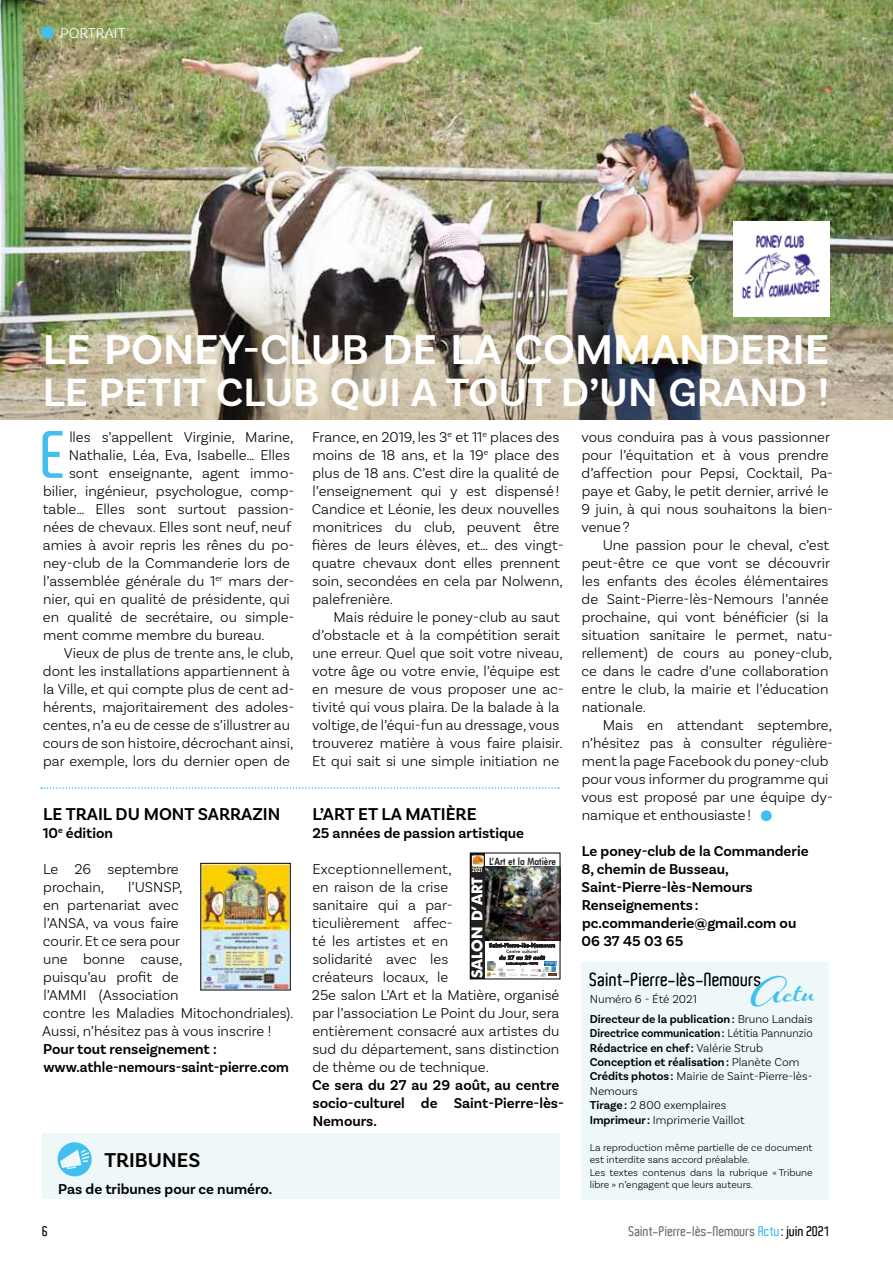
<style>
.page{position:relative;width:893px;height:1263px;background:#fff}
.page>*{position:absolute;margin:0;border:0;box-sizing:border-box;transform-origin:0 0}
.t1{font:600 64.65px "Aldo";color:#41c0f0}
.t2{font:700 48.3px "Hummingbird";color:#41c0f0}
.t3{font:600 43.65px "Basic Sans";color:#fff}
.t4{font:600 41.4px "Basic Sans";color:#fff}
.t5{font:600 21px "Basic Sans";color:#000}
.t6{font:600 18.3px "Aldo";color:#000}
.t7{font:600 18px "Basic Sans";color:#000}
.t8{font:300 15px/18px "Basic Sans";color:#000}
.t9{font:600 15px/18px "Basic Sans";color:#000}
.t10{font:300 15px "Basic Sans";color:#fff}
.t11{font:700 14.4px "Futura";letter-spacing:-.01em;color:#fff}
.t12{font:600 13.5px "Aldo";color:#706f6f}
.t13{font:600 13.5px "Aldo";color:#000}
.t14{font:600 12px/14.4px "Basic Sans";color:#000}
.t15{font:300 12px "Basic Sans";color:#000}
.t16{font:300 10.5px/12.6px "Basic Sans";color:#000}
.t17{font:800 10.05px "Futura BT";color:#231f20;scale:.78 1}
.t18{font:700 6px "Futura";color:#fff;scale:.67 1}
.t19{font:800 5.4px "Futura BT";color:#231f20}
.t20{font:800 4.5px "Futura BT";color:#231f20}
.t21{font:800 2.1px "Futura BT";color:#231f20}
.s1{color:#41c0f0}
.s2{font-weight:300}
.s3{color:#000}
</style>
<div class="page">
<img style="left:0;top:0;width:893px;height:283px">
<img style="left:0;top:283px;width:893px;height:137px">
<div style="left:42px;top:1133px;width:517px;height:66px;background:#eff8f8"></div>
<svg style="left:58px;top:1142px;width:34px;height:34px"></svg>
<div style="left:581px;top:962px;width:248px;height:237px;background:#eff8f8"></div>
<div style="left:43px;top:27px;width:10px;height:11px;background:#41c0f0"></div>
<img style="left:485px;top:867px;width:73px;height:74px">
<div style="left:470px;top:853px;width:15px;height:126px;background:#231f20"></div>
<svg style="left:472px;top:856px;width:11px;height:10px"></svg>
<svg style="left:486px;top:962px;width:71px;height:15px"></svg>
<div style="left:470px;top:853px;width:90px;height:126px;border:1px solid #000"></div>
<img style="left:203px;top:865px;width:85px;height:123px">
<img style="left:734px;top:221px;width:95px;height:95px">
<svg style="left:41px;top:787px;width:518px;height:2px"></svg>
<p class="t10" style="left:60px;top:24px;width:67px">PORTRAIT</p>
<h3 class="t3" style="left:43px;top:324px;width:788px">LE PONEY-CLUB DE LA COMMANDERIE</h3>
<h3 class="t4" style="left:43px;top:367px;width:788px">LE PETIT CLUB QUI A TOUT D’UN GRAND !</h3>
<h1 class="t1" style="left:43px;top:419px;width:28px">E</h1>
<p class="t8" style="left:69px;top:428px;width:226px">lles s’appellent Virginie, Marine,</p>
<p class="t8" style="left:69px;top:446px;width:222px">Nathalie, Léa, Eva, Isabelle… Elles</p>
<p class="t8" style="left:69px;top:464px;width:227px">sont enseignante, agent immo-</p>
<p class="t8" style="left:43px;top:482px;width:253px">bilier, ingénieur, psychologue, comp-</p>
<p class="t8" style="left:43px;top:500px;width:253px">table… Elles sont surtout passion-</p>
<p class="t8" style="left:43px;top:518px;width:250px">nées de chevaux. Elles sont neuf, neuf</p>
<p class="t8" style="left:43px;top:536px;width:253px">amies à avoir repris les rênes du po-</p>
<p class="t8" style="left:43px;top:554px;width:248px">ney-club de la Commanderie lors de</p>
<p class="t8" style="left:43px;top:572px;width:253px">l’assemblée générale du 1<sup>er</sup> mars der-</p>
<p class="t8" style="left:43px;top:590px;width:248px">nier, qui en qualité de présidente, qui</p>
<p class="t8" style="left:43px;top:608px;width:253px">en qualité de secrétaire, ou simple-</p>
<p class="t8" style="left:43px;top:626px;width:223px">ment comme membre du bureau.</p>
<p class="t8" style="left:64px;top:644px;width:231px">Vieux de plus de trente ans, le club,</p>
<p class="t8" style="left:43px;top:662px;width:248px">dont les installations appartiennent à</p>
<p class="t8" style="left:43px;top:680px;width:253px">la Ville, et qui compte plus de cent ad-</p>
<p class="t8" style="left:43px;top:698px;width:253px">hérents, majoritairement des adoles-</p>
<p class="t8" style="left:43px;top:716px;width:249px">centes, n’a eu de cesse de s’illustrer au</p>
<p class="t8" style="left:43px;top:734px;width:252px">cours de son histoire, décrochant ainsi,</p>
<p class="t8" style="left:43px;top:752px;width:248px">par exemple, lors du dernier open de</p>
<p class="t7" style="left:43px;top:803px;width:239px">LE TRAIL DU MONT SARRAZIN</p>
<p class="t9" style="left:43px;top:824px;width:72px">10<sup>e</sup> édition</p>
<p class="t8" style="left:43px;top:860px;width:137px">Le 26 septembre prochain,</p>
<p class="t8" style="left:42px;top:878px;width:253px;text-indent:86px">l’USNSP,<br>en partenariat avec<br>l’ANSA, va vous faire<br>courir. Et ce sera pour<br>une bonne cause,<br>puisqu’au profit de<br>l’AMMI (Association<br>contre les Maladies Mitochondriales).<br>Aussi, n’hésitez pas à vous inscrire !</p>
<p class="t9" style="left:43px;top:1040px;width:247px">Pour tout renseignement : www.athle-nemours-saint-pierre.com</p>
<h3 class="t5" style="left:105px;top:1148px;width:97px">TRIBUNES</h3>
<p class="t9" style="left:58px;top:1180px;width:215px">Pas de tribunes pour ce numéro.</p>
<p class="t8" style="left:312px;top:428px;width:253px">France, en 2019, les 3<sup>e</sup> et 11<sup>e</sup> places des moins de 18 ans, et la 19<sup>e</sup> place des plus de 18 ans. C’est dire la qualité de l’enseignement qui y est dispensé!<br>Candice et Léonie, les deux nouvelles monitrices du club, peuvent être fières de leurs élèves, et… des vingt&shy;quatre chevaux dont elles prennent soin, secondées en cela par Nolwenn, palefrenière.</p>
<p class="t8" style="left:312px;top:608px;width:253px;text-indent:21px">Mais réduire le poney-club au saut d’obstacle et à la compétition serait une erreur. Quel que soit votre niveau, votre âge ou votre envie, l’équipe est en mesure de vous proposer une ac&shy;tivité qui vous plaira. De la balade à la voltige, de l’équi-fun au dressage, vous trouverez matière à vous faire plaisir.<br>Et qui sait si une simple initiation ne</p>
<p class="t7" style="left:312px;top:803px;width:166px">L’ART ET LA MATIÈRE</p>
<p class="t9" style="left:312px;top:824px;width:213px">25 années de passion artistique</p>
<p class="t8" style="left:312px;top:860px;width:249px">Exceptionnellement,<br>en raison de la crise<br>sanitaire qui a par-<br>ticulièrement affec-<br>té les artistes et en<br>solidarité avec les<br>créateurs locaux, le<br>25e salon L’Art et la Matière, organisé par l’association Le Point du Jour, sera entièrement consacré aux artistes du sud du département, sans distinction de thème ou de technique.</p>
<p class="t9" style="left:312px;top:1076px;width:253px">Ce sera du 27 au 29 août, au centre socio-culturel de Saint-Pierre-lès-<br>Nemours.</p>
<p class="t17" style="left:489px;top:855px;width:87px">L’Art et la Matière</p>
<p class="t18" style="left:472px;top:866px;width:18px">2021</p>
<p class="t11" style="left:467px;top:978px;width:103px;rotate:-90deg">SALON D’ART</p>
<p class="t19" style="left:489px;top:942px;width:68px">Saint-Pierre-lès-Nemours</p>
<p class="t20" style="left:506px;top:948px;width:34px">Centre culturel</p>
<p class="t19" style="left:499px;top:954px;width:47px">du 27 au 29 août</p>
<p class="t21" style="left:506px;top:962px;width:33px">horaires d’ouverture : 10h/19h</p>
<p class="t8" style="left:581px;top:428px;width:253px">vous conduira pas à vous passionner pour l’équitation et à vous prendre d’affection pour Pepsi, Cocktail, Pa&shy;paye et Gaby, le petit dernier, arrivé le<br>9 juin, à qui nous souhaitons la bien&shy;venue?</p>
<p class="t8" style="left:581px;top:536px;width:253px;text-indent:21px">Une passion pour le cheval, c’est peut-être ce que vont se découvrir les enfants des écoles élémentaires de Saint-Pierre-lès-Nemours l’année prochaine, qui vont bénéficier (si la situation sanitaire le permet, natu&shy;rellement) de cours au poney-club, ce dans le cadre d’une collaboration entre le club, la mairie et l’éducation nationale.</p>
<p class="t8" style="left:581px;top:716px;width:253px;text-indent:21px">Mais en attendant septembre, n’hésitez pas à consulter régulière&shy;ment la page Facebook du poney-club pour vous informer du programme qui vous est proposé par une équipe dy&shy;namique et enthousiaste! <span class="s1">●</span></p>
<p class="t9" style="left:581px;top:842px;width:229px">Le poney-club de la Commanderie<br>8, chemin de Busseau,<br>Saint-Pierre-lès-Nemours<br>Renseignements : pc.commanderie@gmail.com ou<br>06 37 45 03 65</p>
<p class="t6" style="left:590px;top:969px;width:174px">Saint-Pierre-lès-Nemours</p>
<h2 class="t2" style="left:751px;top:956px;width:65px">Actu</h2>
<p class="t15" style="left:590px;top:992px;width:109px">Numéro 6 - Été 2021</p>
<p class="t14" style="left:590px;top:1012px;width:224px">Directeur de la publication: <span class="s2">Bruno Landais </span>Directrice communication: <span class="s2">Létitia Pannunzio </span>Rédactrice en chef: <span class="s2">Valérie Strub </span>Conception et réalisation: <span class="s2">Planète Com </span>Crédits photos : <span class="s2">Mairie de Saint-Pierre-lès-Nemours<br></span>Tirage: <span class="s2">2 800 exemplaires<br></span>Imprimeur: <span class="s2">Imprimerie Vaillot</span></p>
<p class="t16" style="left:590px;top:1141px;width:224px">La reproduction même partielle de ce document est interdite sans accord préalable.<br>Les textes contenus dans la rubrique « Tribune libre » n’engagent que leurs auteurs.</p>
<p class="t13" style="left:43px;top:1223px;width:7px">6</p>
<p class="t12" style="left:629px;top:1223px;width:202px">Saint-Pierre-lès-Nemours <span class="s1">Actu</span> <span class="s3">: juin 2021</span></p>
</div>
